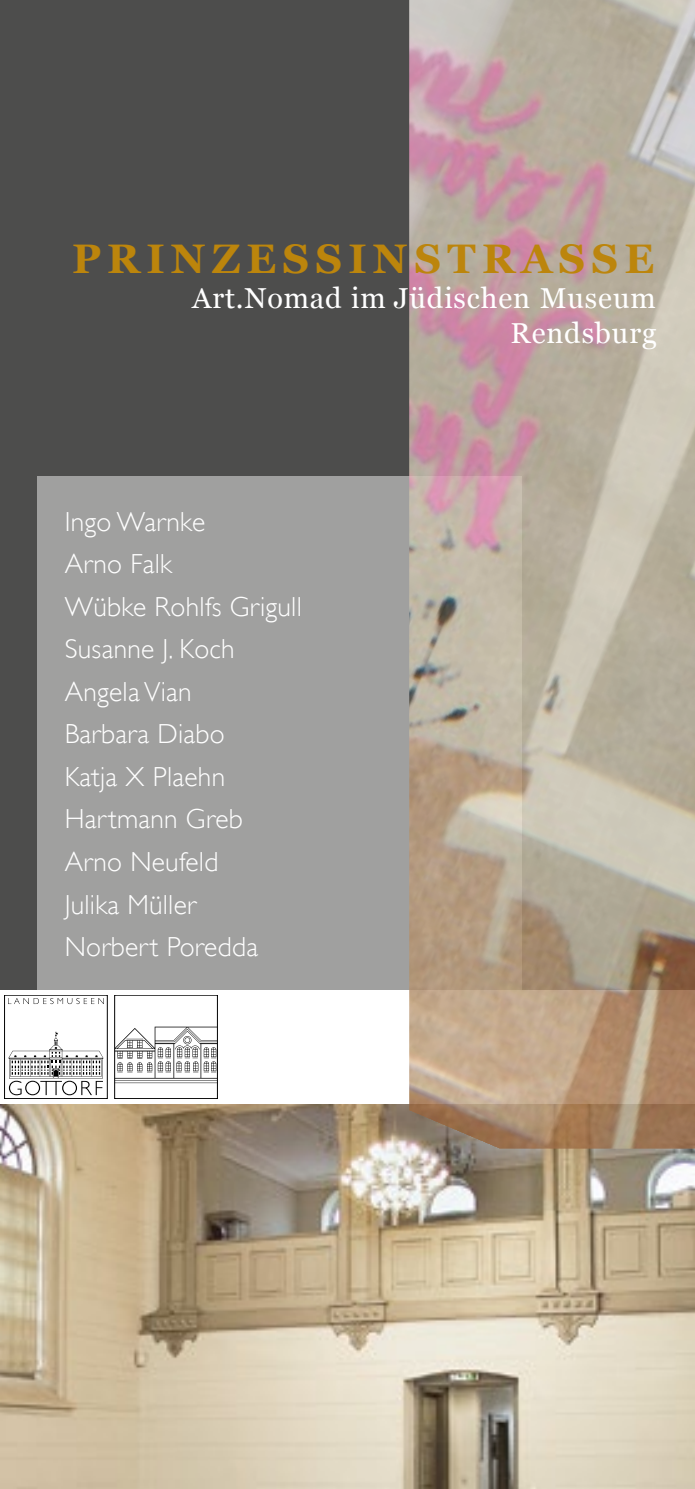
<style>
.page{position:relative;width:695px;height:1489px;background:#fff}
.page>*{position:absolute;margin:0;border:0;box-sizing:border-box;transform-origin:0 0}
.t1{font:700 41.25px "Georgia";letter-spacing:.15em;color:#bc850c}
.t2{font:28.75px/35px "Georgia";letter-spacing:.03em;color:#fff;text-align:right}
.t3{font:300 27.5px/42.5px "Gill Sans";letter-spacing:.01em;color:#fff}
</style>
<div class="page">
<img style="left:0;top:1104px;width:694px;height:384px">
<div style="left:0;top:0;width:694px;height:989px;background:#4d4d4c"></div>
<div style="left:37px;top:477px;width:485px;height:513px;background:#a0a09f"></div>
<img style="left:409px;top:0;width:285px;height:1148px">
<svg style="left:8px;top:998px;width:96px;height:6px"></svg>
<svg style="left:8px;top:1031px;width:95px;height:64px"></svg>
<div style="left:114px;top:995px;width:103px;height:103px;border:1px solid #000"></div>
<svg style="left:115px;top:1026px;width:102px;height:57px"></svg>
<h1 class="t1" style="left:72px;top:232px;width:583px">PRINZESSINSTRASSE</h1>
<p class="t2" style="left:192px;top:281px;width:466px">Art.Nomad im Jüdischen Museum<br>Rendsburg</p>
<p class="t3" style="left:65px;top:500px;width:238px">Ingo Warnke<br>Arno Falk<br>Wübke Rohlfs Grigull<br>Susanne J. Koch<br>Angela Vian<br>Barbara Diabo<br>Katja X Plaehn<br>Hartmann Greb<br>Arno Neufeld<br>Julika Müller<br>Norbert Poredda</p>
</div>
